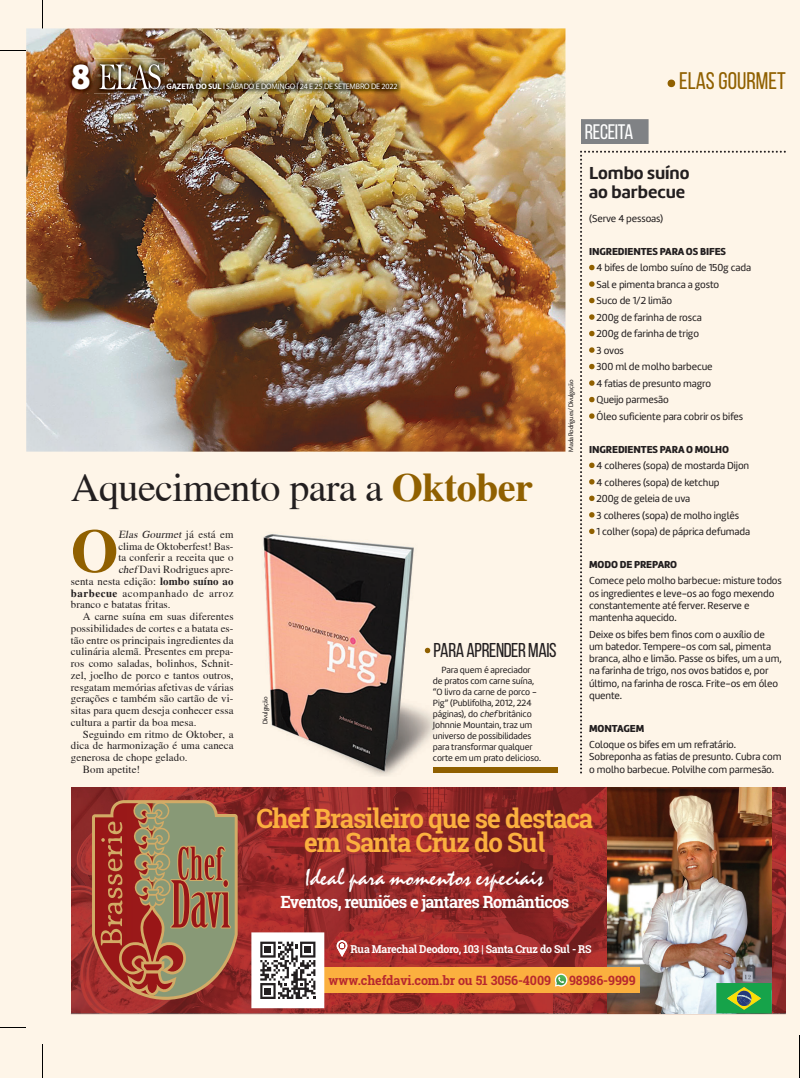
<style>
.page{position:relative;width:800px;height:1078px;background:#fff}
.page>*{position:absolute;margin:0;border:0;box-sizing:border-box;transform-origin:0 0}
.t1{font:700 60.9px "Tribune";color:#906000}
.t2{font:40px "Tribune";letter-spacing:-.015em;color:#231f20}
.t3{font:900 36px "Amelia";color:#fff}
.t4{font:26.9px/24.3px "Melancholy Serif";letter-spacing:-.04em;color:#fbb03f;text-align:center;scale:.96 1}
.t5{font:24px "Bebas Neue";color:#906000}
.t6{font:23.8px "Mystical Plain";color:#fff;scale:.96 1}
.t7{font:21px "Bebas Neue";letter-spacing:-.015em;color:#fff}
.t8{font:20px "Bebas Neue";letter-spacing:-.02em;color:#231f20}
.t9{font:700 18px/18.2px "Amelia";color:#231f20}
.t10{font:17px "Melancholy Serif";letter-spacing:-.04em;color:#fff;scale:.96 1}
.t11{font:13px "Melancholy Serif";letter-spacing:-.005em;color:#b7282e;scale:.96 1}
.t12{font:11px "Melancholy Serif";letter-spacing:-.025em;color:#fff;scale:.96 1}
.t13{font:10.8px "Tribune";letter-spacing:.01em;color:#231f20}
.t14{font:10.8px "Tribune";letter-spacing:.05em;color:#231f20}
.t15{font:italic 10.8px "Tribune";color:#231f20}
.t16{font:10.5px/16.5px "Amelia";letter-spacing:-.01em;color:#231f20}
.t17{font:9.3px/11px "Amelia";letter-spacing:-.01em;color:#231f20}
.t18{font:8px "Myriad";letter-spacing:-.02em;color:#fff}
.t19{font:7px "Today SHOP";letter-spacing:-.01em;color:#231f20}
.s1{font-weight:700}
.s2{font-weight:700;color:#906000}
.s3{font-style:normal}
.s4{font-style:italic}
.s5{font-weight:900}
</style>
<div class="page">
<div style="left:0;top:0;width:799px;height:1077px;background:#fef5e8"></div>
<div style="left:667px;top:79px;width:8px;height:8px;background:#906000;border-radius:50%"></div>
<hr style="left:42px;top:0;width:1px;height:31px;background:#000">
<hr style="left:799px;top:1035px;width:1px;height:42px;background:#000">
<hr style="left:42px;top:1044px;width:1px;height:33px;background:#000">
<svg style="left:0;top:1027px;width:26px;height:1px"></svg>
<svg style="left:0;top:50px;width:26px;height:1px"></svg>
<div style="left:581px;top:119px;width:67px;height:25px;background:#808285"></div>
<svg style="left:580px;top:151px;width:205px;height:622px"></svg>
<img style="left:72px;top:787px;width:713px;height:13px">
<hr style="left:71px;top:787px;width:1px;height:225px;background:#a93a34">
<img style="left:607px;top:787px;width:164px;height:13px">
<img style="left:71px;top:800px;width:714px;height:213px">
<img style="left:26px;top:28px;width:539px;height:423px">
<img style="left:263px;top:534px;width:182px;height:242px">
<svg style="left:425px;top:647px;width:5px;height:6px"></svg>
<div style="left:433px;top:767px;width:125px;height:5px;background:#906000"></div>
<img style="left:165px;top:77px;width:236px;height:16px">
<img style="left:66px;top:58px;width:99px;height:35px">
<svg style="left:99px;top:64px;width:62px;height:25px;background:#877662"></svg>
<p class="t3" style="left:71px;top:64px;width:22px">8</p>
<p class="t18" style="left:166px;top:84px;width:232px"><span class="s1">GAZETA DO SUL</span> l SÁBADO E DOMINGO l 24 E 25 DE SETEMBRO DE 2022</p>
<p class="t5" style="left:679px;top:67px;width:108px">ELAS GOURMET</p>
<p class="t2" style="left:71px;top:463px;width:463px">Aquecimento para a <span class="s2">Oktober</span></p>
<p class="t1" style="left:71px;top:514px;width:49px">O</p>
<p class="t15" style="left:118px;top:527px;width:117px">Elas Gourmet <span class="s3">j á e s t á e m</span></p>
<p class="t13" style="left:118px;top:539px;width:117px">clima de Oktoberfest! Bas-</p>
<p class="t13" style="left:118px;top:551px;width:117px">ta conferir a receita que o</p>
<p class="t13" style="left:118px;top:563px;width:117px"><span class="s4">chef</span> Davi Rodrigues apre-</p>
<p class="t13" style="left:71px;top:574px;width:164px">senta nesta edição: <span class="s1">lombo suíno ao</span></p>
<p class="t14" style="left:71px;top:586px;width:164px"><span class="s1">barbecue</span> acompanhado de arroz</p>
<p class="t13" style="left:71px;top:598px;width:101px">branco e batatas fritas.</p>
<p class="t13" style="left:83px;top:609px;width:152px">A carne suína em suas diferentes</p>
<p class="t13" style="left:71px;top:621px;width:164px">possibilidades de cortes e a batata es-</p>
<p class="t13" style="left:71px;top:633px;width:164px">tão entre os principais ingredientes da</p>
<p class="t13" style="left:71px;top:645px;width:164px">culinária alemã. Presentes em prepa-</p>
<p class="t13" style="left:71px;top:656px;width:164px">ros como saladas, bolinhos, Schnit-</p>
<p class="t13" style="left:71px;top:668px;width:164px">zel, joelho de porco e tantos outros,</p>
<p class="t13" style="left:71px;top:680px;width:164px">resgatam memórias afetivas de várias</p>
<p class="t13" style="left:71px;top:692px;width:164px">gerações e também são cartão de vi-</p>
<p class="t13" style="left:71px;top:703px;width:164px">sitas para quem deseja conhecer essa</p>
<p class="t13" style="left:71px;top:715px;width:127px">cultura a partir da boa mesa.</p>
<p class="t13" style="left:83px;top:727px;width:152px">Seguindo em ritmo de Oktober, a</p>
<p class="t13" style="left:71px;top:739px;width:164px">dica de harmonização é uma caneca</p>
<p class="t13" style="left:71px;top:750px;width:118px">generosa de chope gelado.</p>
<p class="t13" style="left:83px;top:762px;width:59px">Bom apetite!</p>
<p class="t19" style="left:262px;top:724px;width:29px;rotate:-90deg">Divulgação</p>
<p class="t8" style="left:433px;top:638px;width:125px">PARA APRENDER MAIS</p>
<p class="t17" style="left:433px;top:664px;width:110px;text-indent:9px">Para quem é apreciador de pratos com carne suína, “O livro da carne de porco -<br>Pig” (Publifolha, 2012, 224 páginas), do <span class="s4">chef</span> britânico<br>Johnnie Mountain, traz um universo de possibilidades para transformar qualquer corte em um prato delicioso.</p>
<p class="t19" style="left:568px;top:451px;width:73px;rotate:-90deg">Mada Rodrigues/ Divulgação</p>
<p class="t7" style="left:584px;top:119px;width:50px">RECEITA</p>
<p class="t9" style="left:589px;top:166px;width:102px">Lombo suíno ao barbecue</p>
<p class="t16" style="left:589px;top:211px;width:76px">(Serve 4 pessoas)</p>
<p class="t16" style="left:596px;top:244px;width:156px;text-indent:-7px"><span class="s5">INGREDIENTES PARA OS BIFES<br></span>4 bifes de lombo suíno de 150g cada<br>Sal e pimenta branca a gosto<br>Suco de 1/2 limão<br>200g de farinha de rosca<br>200g de farinha de trigo<br>3 ovos<br>300 ml de molho barbecue<br>4 fatias de presunto magro<br>Queijo parmesão<br>Óleo suficiente para cobrir os bifes</p>
<p class="t16" style="left:596px;top:441px;width:155px;text-indent:-7px"><span class="s5">INGREDIENTES PARA O MOLHO<br></span>4 colheres (sopa) de mostarda Dijon<br>4 colheres (sopa) de ketchup<br>200g de geleia de uva<br>3 colheres (sopa) de molho inglês<br>1 colher (sopa) de páprica defumada</p>
<p class="t16" style="left:589px;top:557px;width:194px"><span class="s5">MODO DE PREPARO<br></span>Comece pelo molho barbecue: misture todos</p>
<p class="t16" style="left:589px;top:587px;width:187px;line-height:12.2px">os ingredientes e leve-os ao fogo mexendo constantemente até ferver. Reserve e mantenha aquecido.</p>
<p class="t16" style="left:589px;top:628px;width:194px;line-height:12.2px">Deixe os bifes bem finos com o auxílio de<br>um batedor. Tempere-os com sal, pimenta branca, alho e limão. Passe os bifes, um a um, na farinha de trigo, nos ovos batidos e, por último, na farinha de rosca. Frite-os em óleo quente.</p>
<p class="t16" style="left:589px;top:720px;width:148px"><span class="s5">MONTAGEM<br></span>Coloque os bifes em um refratário.</p>
<p class="t16" style="left:589px;top:751px;width:194px;line-height:12.2px">Sobreponha as fatias de presunto. Cubra com o molho barbecue. Polvilhe com parmesão.</p>
<p class="t4" style="left:256px;top:806px;width:352px">Chef Brasileiro que se destaca em Santa Cruz do Sul</p>
<p class="t6" style="left:305px;top:867px;width:249px">Ideal para momentos especiais</p>
<p class="t10" style="left:280px;top:892px;width:302px">Eventos, reuniões e jantares Românticos</p>
<p class="t12" style="left:350px;top:942px;width:252px">Rua Marechal Deodoro, 103 | Santa Cruz do Sul - RS</p>
<p class="t11" style="left:328px;top:972px;width:233px">www.chefdavi.com.br ou 51 3056-4009</p>
<p class="t11" style="left:569px;top:972px;width:71px">98986-9999</p>
</div>
